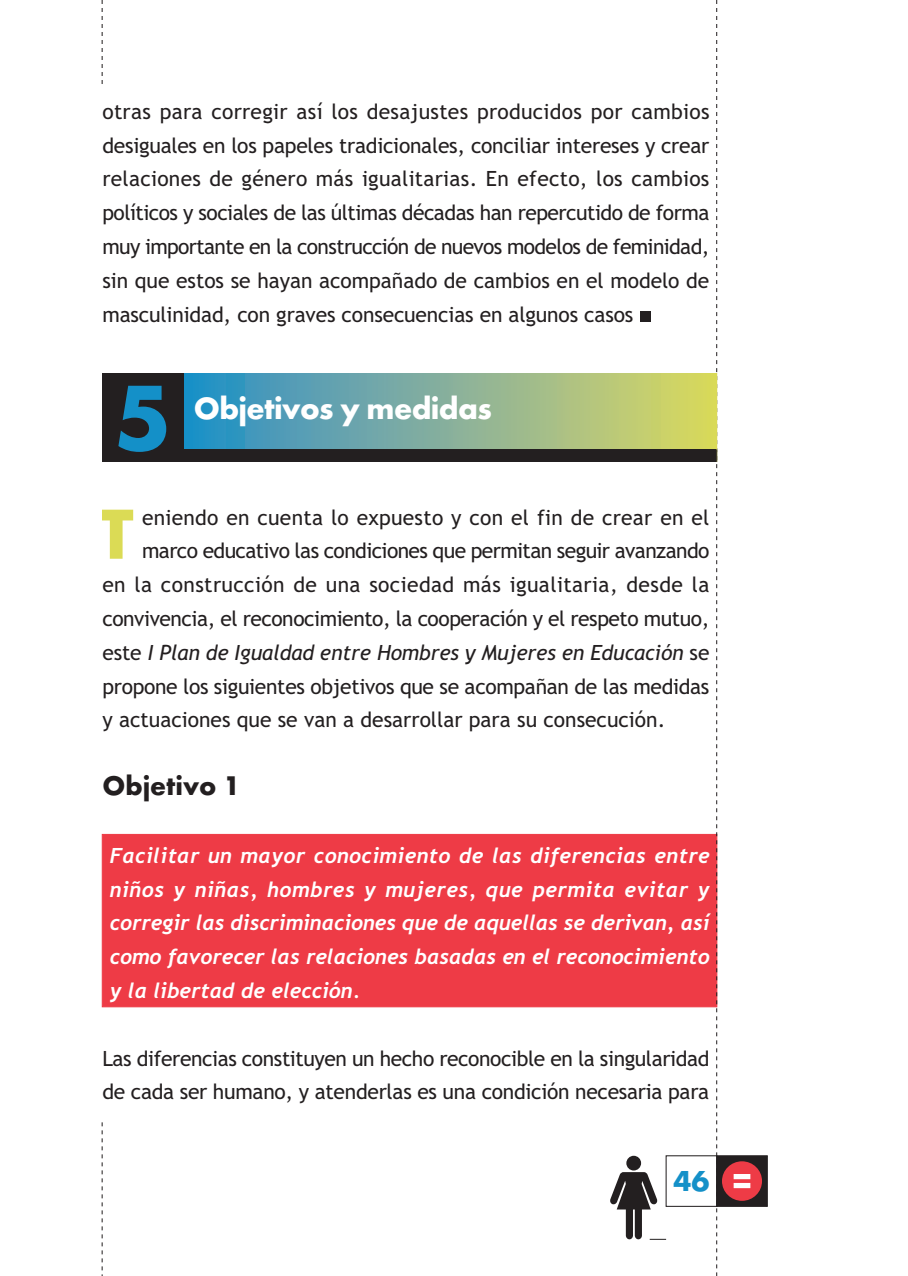
<style>
.page{position:relative;width:908px;height:1276px;background:#fff}
.page>*{position:absolute;margin:0;border:0;box-sizing:border-box;transform-origin:0 0}
.t1{font:700 96px "Futura T";color:#1490c8}
.t2{font:700 73.6px "Futura T";color:#dbdb55}
.t3{font:700 32px "Futura T";letter-spacing:-.02em;color:#fff}
.t4{font:700 30px "Futura T";color:#1490c8}
.t5{font:700 28px "Futura T";color:#231f20}
.t6{font:21px/33.8px "Trebuchet MS";letter-spacing:-.01em;color:#231f20}
.t7{font:italic 21px/33.8px "Trebuchet MS Bold";color:#fff;text-align:justify}
.t8{font:21px "Trebuchet MS Italic";letter-spacing:-.005em;color:#231f20}
.s1{font-family:"Trebuchet MS"}
</style>
<div class="page">
<div style="left:102px;top:834px;width:615px;height:173px;background:#ee3b46"></div>
<div style="left:639px;top:311px;width:11px;height:11px;background:#231f20"></div>
<div style="left:715px;top:1155px;width:52px;height:51px;background:#231f20;border:1px solid #231f20"></div>
<div style="left:721px;top:1161px;width:40px;height:39px;background:#ee3b46;border-radius:50%"></div>
<div style="left:733px;top:1174px;width:17px;height:5px;background:#fff"></div>
<div style="left:733px;top:1183px;width:17px;height:5px;background:#fff"></div>
<div style="left:626px;top:1155px;width:14px;height:15px;background:#231f20;border-radius:50%"></div>
<svg style="left:610px;top:1172px;width:55px;height:68px"></svg>
<svg style="left:102px;top:0;width:1px;height:84px"></svg>
<svg style="left:102px;top:1122px;width:1px;height:154px"></svg>
<hr style="left:183px;top:373px;width:3px;height:89px;background:#1490c8">
<svg style="left:186px;top:373px;width:529px;height:76px;background:#84b297"></svg>
<div style="left:102px;top:373px;width:81px;height:89px;background:#231f20"></div>
<div style="left:183px;top:449px;width:533px;height:13px;background:#231f20"></div>
<svg style="left:715px;top:0;width:2px;height:1276px"></svg>
<p class="t6" style="left:102px;top:96px;width:608px;text-align:justify">otras para corregir así los desajustes producidos por cambios desiguales en los papeles tradicionales, conciliar intereses y crear relaciones de género más igualitarias. En efecto, los cambios políticos y sociales de las últimas décadas han repercutido de forma muy importante en la construcción de nuevos modelos de feminidad, sin que estos se hayan acompañado de cambios en el modelo de masculinidad, con graves consecuencias en algunos casos</p>
<h1 class="t1" style="left:114px;top:378px;width:59px">5</h1>
<h3 class="t3" style="left:194px;top:395px;width:299px">Objetivos y medidas</h3>
<p class="t6" style="left:102px;top:502px;width:608px;text-align:right">eniendo en cuenta lo expuesto y con el fin de crear en el marco educativo las condiciones que permitan seguir avanzando<br>en la construcción de una sociedad más igualitaria, desde la convivencia, el reconocimiento, la cooperación y el respeto mutuo,</p>
<p class="t8" style="left:102px;top:644px;width:608px"><span class="s1">este</span> I Plan de Igualdad entre Hombres y Mujeres en Educación <span class="s1">se</span></p>
<p class="t6" style="left:102px;top:671px;width:608px">propone los siguientes objetivos que se acompañan de las medidas y actuaciones que se van a desarrollar para su consecución.</p>
<h2 class="t2" style="left:99px;top:504px;width:36px">T</h2>
<h3 class="t5" style="left:102px;top:774px;width:139px">Objetivo 1</h3>
<p class="t7" style="left:110px;top:840px;width:601px">Facilitar un mayor conocimiento de las diferencias entre niños y niñas, hombres y mujeres, que permita evitar y corregir las discriminaciones que de aquellas se derivan, así como favorecer las relaciones basadas en el reconocimiento y la libertad de elección.</p>
<p class="t6" style="left:102px;top:1043px;width:608px">Las diferencias constituyen un hecho reconocible en la singularidad de cada ser humano, y atenderlas es una condición necesaria para</p>
<h3 class="t4" style="left:673px;top:1168px;width:37px">46</h3>
</div>
